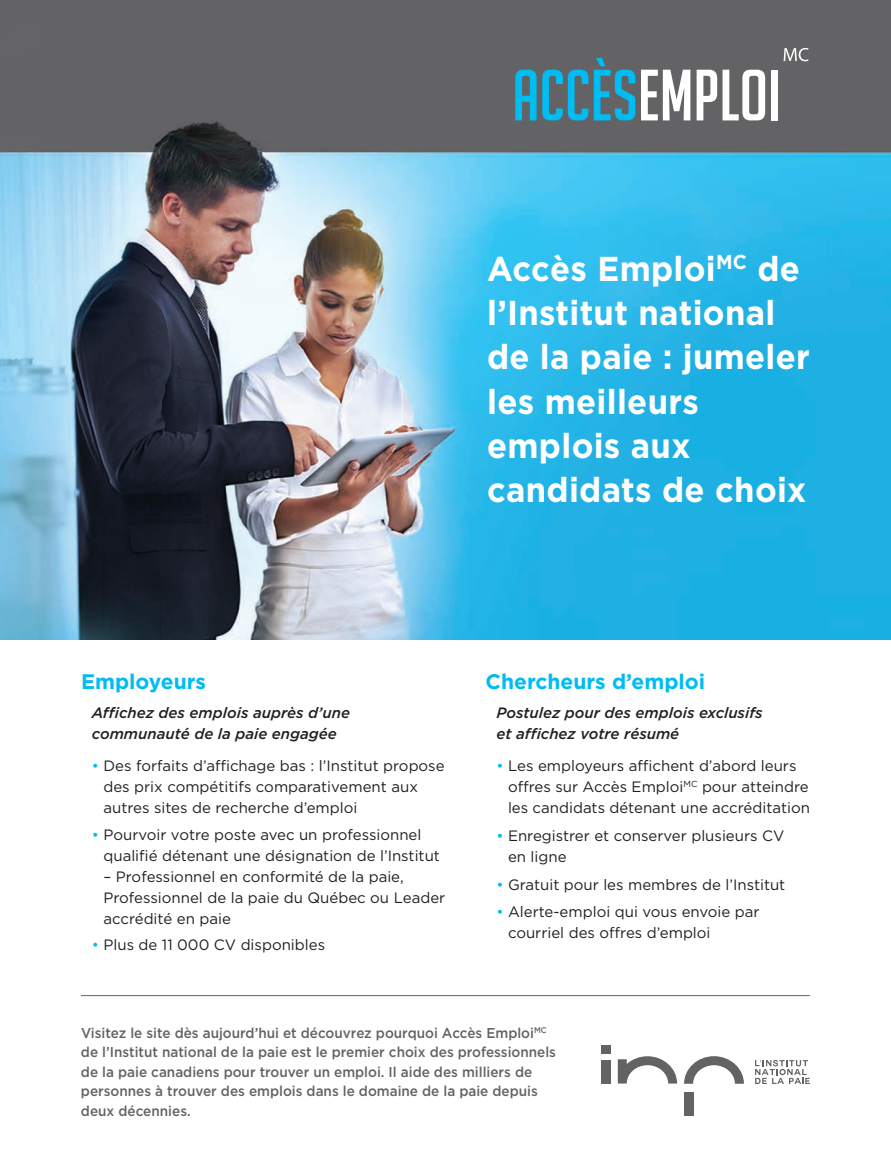
<style>
.page{position:relative;width:891px;height:1175px;background:#fff}
.page>*{position:absolute;margin:0;border:0;box-sizing:border-box;transform-origin:0 0}
.t1{font:700 34.5px/44.2px "Gotham";letter-spacing:.01em;color:#fff;scale:.95 1}
.t2{font:700 21px "Gotham";color:#00bcf1}
.t3{font:15px/21px "Gotham";color:#231f20}
.t4{font:italic 500 15px/21px "Gotham";color:#231f20}
.t5{font:500 14.25px/19.5px "Gotham";color:#636366;scale:.95 1}
.s1{color:#00bcf1}
</style>
<div class="page">
<img style="left:0;top:0;width:891px;height:639px">
<hr style="left:81px;top:995px;width:729px;height:1px;background:#636366">
<svg style="left:684px;top:1056px;width:60px;height:27px"></svg>
<div style="left:684px;top:1091px;width:9px;height:24px;background:#636366"></div>
<div style="left:602px;top:1060px;width:9px;height:24px;background:#636366"></div>
<div style="left:602px;top:1045px;width:9px;height:8px;background:#636366"></div>
<svg style="left:618px;top:1056px;width:59px;height:27px"></svg>
<svg style="left:755px;top:1060px;width:55px;height:24px"></svg>
<svg style="left:515px;top:70px;width:73px;height:50px"></svg>
<svg style="left:594px;top:58px;width:41px;height:62px"></svg>
<svg style="left:641px;top:70px;width:49px;height:50px"></svg>
<svg style="left:697px;top:70px;width:20px;height:50px"></svg>
<svg style="left:723px;top:70px;width:42px;height:50px"></svg>
<div style="left:771px;top:70px;width:7px;height:50px;background:#fff"></div>
<svg style="left:784px;top:48px;width:24px;height:13px"></svg>
<p class="t1" style="left:487px;top:246px;width:341px">Accès Emploi<sup>MC</sup> de l’Institut national de la paie : jumeler les meilleurs emplois aux candidats de choix</p>
<p class="t2" style="left:81px;top:669px;width:127px">Employeurs</p>
<p class="t4" style="left:92px;top:702px;width:260px">Affichez des emplois auprès d’une communauté de la paie engagée</p>
<p class="t3" style="left:103px;top:755px;width:343px;text-indent:-12px"><span class="s1">•</span> Des forfaits d’affichage bas : l’Institut propose des prix compétitifs comparativement aux autres sites de recherche d’emploi</p>
<p class="t3" style="left:103px;top:823px;width:338px;text-indent:-12px"><span class="s1">•</span> Pourvoir votre poste avec un professionnel qualifié détenant une désignation de l’Institut</p>
<p class="t3" style="left:103px;top:865px;width:343px">– Professionnel en conformité de la paie,<br>Professionnel de la paie du Québec ou Leader accrédité en paie</p>
<p class="t3" style="left:92px;top:933px;width:235px"><span class="s1">•</span> Plus de 11 000 CV disponibles</p>
<p class="t2" style="left:486px;top:669px;width:221px">Chercheurs d’emploi</p>
<p class="t4" style="left:496px;top:702px;width:268px">Postulez pour des emplois exclusifs et affichez votre résumé</p>
<p class="t3" style="left:508px;top:755px;width:303px;text-indent:-12px"><span class="s1">•</span> Les employeurs affichent d’abord leurs offres sur Accès Emploi<sup>MC</sup> pour atteindre les candidats détenant une accréditation</p>
<p class="t3" style="left:508px;top:824px;width:278px;text-indent:-12px"><span class="s1">•</span> Enregistrer et conserver plusieurs CV en ligne</p>
<p class="t3" style="left:496px;top:873px;width:291px"><span class="s1">•</span> Gratuit pour les membres de l’Institut</p>
<p class="t3" style="left:508px;top:901px;width:253px;text-indent:-12px"><span class="s1">•</span> Alerte-emploi qui vous envoie par courriel des offres d’emploi</p>
<p class="t5" style="left:81px;top:1022px;width:502px">Visitez le site dès aujourd’hui et découvrez pourquoi Accès Emploi<sup>MC </sup>de l’Institut national de la paie est le premier choix des professionnels de la paie canadiens pour trouver un emploi. Il aide des milliers de personnes à trouver des emplois dans le domaine de la paie depuis deux décennies.</p>
</div>
